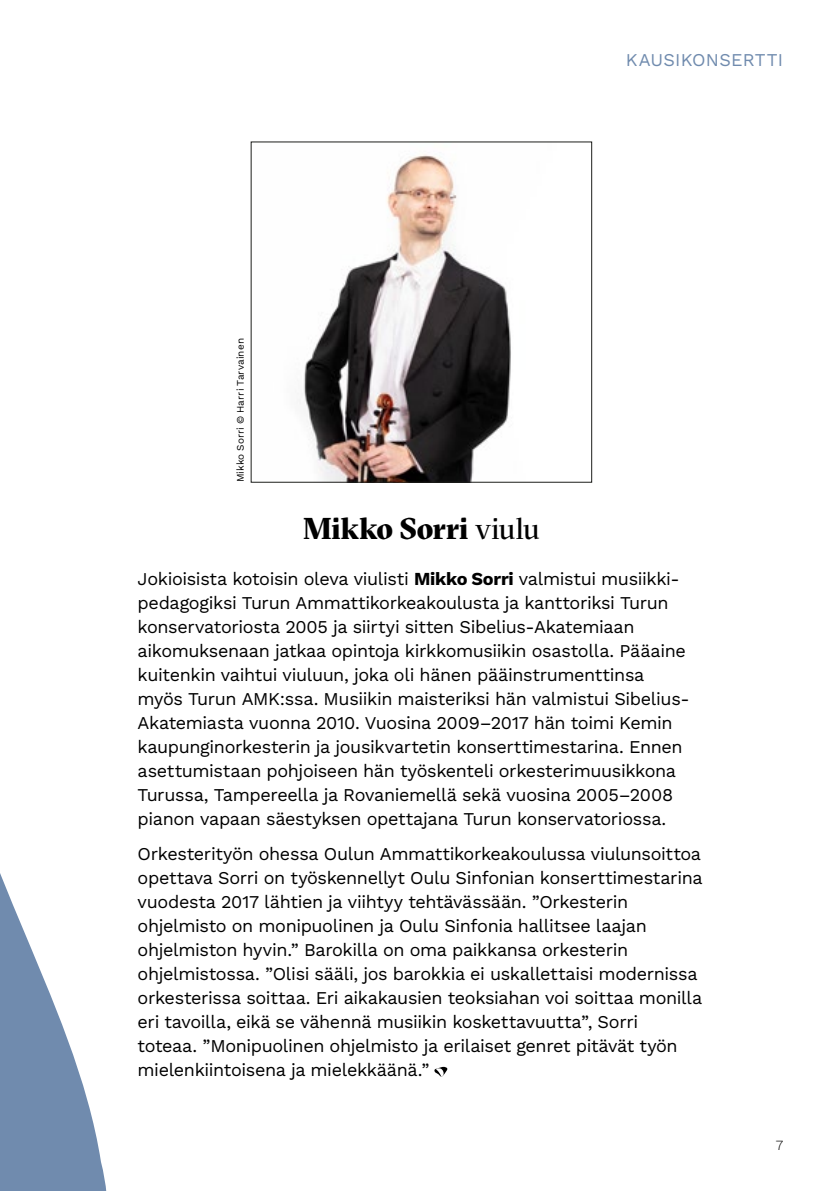
<style>
.page{position:relative;width:840px;height:1191px;background:#fff}
.page>*{position:absolute;margin:0;border:0;box-sizing:border-box;transform-origin:0 0}
.t1{font:900 30px "GT Sectra Fine";letter-spacing:-.01em;color:#000}
.t2{font:18px/24px "Work Sans";letter-spacing:-.02em;color:#000}
.t3{font:18px "Work Sans";letter-spacing:.01em;color:#708bae}
.t4{font:14px "Work Sans";color:#000}
.t5{font:10px "Work Sans";letter-spacing:.005em;color:#000}
.s1{font-weight:400}
.s2{font-weight:700}
</style>
<div class="page">
<svg style="left:0;top:873px;width:107px;height:318px;fill:#708bae"></svg>
<img style="left:299px;top:154px;width:212px;height:326px">
<svg style="left:434px;top:1066px;width:13px;height:10px"></svg>
<p class="t5" style="left:232px;top:482px;width:145px;rotate:-90deg">Mikko Sorri © Harri Tarvainen</p>
<p class="t3" style="left:625px;top:47px;width:159px">KAUSIKONSERTTI</p>
<h1 class="t1" style="left:303px;top:511px;width:238px">Mikko Sorri <span class="s1">viulu</span></h1>
<p class="t2" style="left:137px;top:566px;width:550px">Jokioisista kotoisin oleva viulisti <span class="s2">Mikko Sorri</span> valmistui musiikki&shy;pedagogiksi Turun Ammattikorkeakoulusta ja kanttoriksi Turun konservatoriosta 2005 ja siirtyi sitten Sibelius-Akatemiaan aikomuksenaan jatkaa opintoja kirkkomusiikin osastolla. Pääaine kuitenkin vaihtui viuluun, joka oli hänen pääinstrumenttinsa myös Turun AMK:ssa. Musiikin maisteriksi hän valmistui Sibelius-Akatemiasta vuonna 2010. Vuosina 2009–2017 hän toimi Kemin kaupunginorkesterin ja jousikvartetin konserttimestarina. Ennen asettumistaan pohjoiseen hän työskenteli orkesterimuusikkona Turussa, Tampereella ja Rovaniemellä sekä vuosina 2005–2008 pianon vapaan säestyksen opettajana Turun konservatoriossa.</p>
<p class="t2" style="left:137px;top:841px;width:566px">Orkesterityön ohessa Oulun Ammattikorkeakoulussa viulunsoittoa opettava Sorri on työskennellyt Oulu Sinfonian konserttimestarina vuodesta 2017 lähtien ja viihtyy tehtävässään. ”Orkesterin ohjelmisto on monipuolinen ja Oulu Sinfonia hallitsee laajan ohjelmiston hyvin.” Barokilla on oma paikkansa orkesterin ohjelmistossa. ”Olisi sääli, jos barokkia ei uskallettaisi modernissa orkesterissa soittaa. Eri aikakausien teoksiahan voi soittaa monilla eri tavoilla, eikä se vähennä musiikin koskettavuutta”, Sorri<br>toteaa. ”Monipuolinen ohjelmisto ja erilaiset genret pitävät työn mielenkiintoisena ja mielekkäänä.”</p>
<p class="t4" style="left:775px;top:1134px;width:9px">7</p>
</div>
